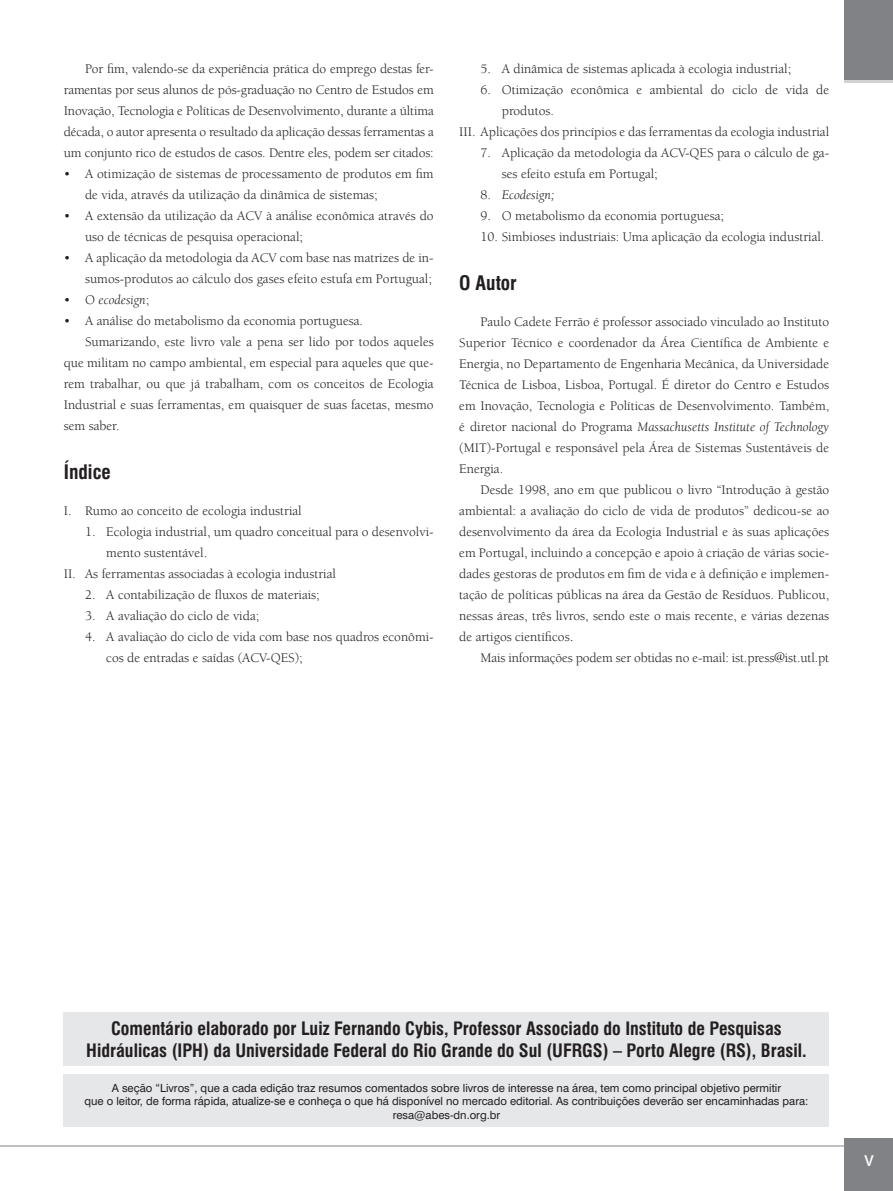
<style>
.page{position:relative;width:893px;height:1191px;background:#fff}
.page>*{position:absolute;margin:0;border:0;box-sizing:border-box;transform-origin:0 0}
._04_0_sub1{font:700 condensed 19.5px "Swiss 721 BT";color:#231f20}
._04_0_sub1-2{font:700 condensed 18px/21.6px "Swiss 721 BT";color:#231f20;text-align:center}
.t1{font:500 15px "Swiss 721 BT";color:#fff}
._05_0_texto_txt{font:13.5px/21px "Berkeley Std";color:#231f20;text-align:justify}
._05_2_bullet2{font:13.5px/21px "Berkeley Std";color:#231f20}
._05_1_bullet1{font:13.5px/21px "Berkeley Std";color:#231f20}
._05_1_bullet1-2{font:italic 13.5px "Berkeley Std";color:#231f20}
._05_2_bullet2-2{font:italic 13.5px "Berkeley Std";color:#231f20}
._07_2_tabela_-_txt{font:11.25px "Swiss 721 BT";color:#231f20}
.s1{font-style:normal}
.s2{font-style:italic}
.s3{font-size:15px}
</style>
<div class="page">
<div style="left:845px;top:0;width:48px;height:82px;background:#d1d2d4"></div>
<div style="left:845px;top:0;width:48px;height:80px;background:#808285"></div>
<hr style="left:0;top:1145px;width:874px;height:1px;background:#808285">
<div style="left:845px;top:1138px;width:48px;height:53px;background:#808285"></div>
<div style="left:64px;top:1012px;width:765px;height:53px;background:#e6e7e9"></div>
<div style="left:64px;top:1074px;width:765px;height:53px;background:#e6e7e9"></div>
<p class="_05_0_texto_txt" style="left:64px;top:59px;width:371px;text-indent:21px">Por fim, valendo-se da experiência prática do emprego destas fer&shy;ramentas por seus alunos de pós-graduação no Centro de Estudos em Inovação, Tecnologia e Políticas de Desenvolvimento, durante a última década, o autor apresenta o resultado da aplicação dessas ferramentas a um conjunto rico de estudos de casos. Dentre eles, podem ser citados:</p>
<p class="_05_1_bullet1" style="left:85px;top:164px;width:350px;text-indent:-21px">• A otimização de sistemas de processamento de produtos em fim de vida, através da utilização da dinâmica de sistemas;</p>
<p class="_05_1_bullet1" style="left:85px;top:206px;width:350px;text-indent:-21px">• A extensão da utilização da ACV à análise econômica através do uso de técnicas de pesquisa operacional;</p>
<p class="_05_1_bullet1" style="left:64px;top:248px;width:371px;text-align:right">• A aplicação da metodologia da ACV com base nas matrizes de in&shy;sumos-produtos ao cálculo dos gases efeito estufa em Portugual;</p>
<p class="_05_1_bullet1-2" style="left:64px;top:293px;width:87px"><span class="s1">• O</span> ecodesign<span class="s1">;</span></p>
<p class="_05_1_bullet1" style="left:64px;top:311px;width:301px">• A análise do metabolismo da economia portuguesa.</p>
<p class="_05_0_texto_txt" style="left:64px;top:332px;width:371px;text-indent:21px">Sumarizando, este livro vale a pena ser lido por todos aqueles que militam no campo ambiental, em especial para aqueles que que&shy;rem trabalhar, ou que já trabalham, com os conceitos de Ecologia Industrial e suas ferramentas, em quaisquer de suas facetas, mesmo sem saber.</p>
<p class="_04_0_sub1" style="left:64px;top:460px;width:49px">Índice</p>
<p class="_05_1_bullet1" style="left:64px;top:500px;width:239px">I. Rumo ao conceito de ecologia industrial</p>
<p class="_05_2_bullet2" style="left:106px;top:521px;width:329px;text-indent:-21px">1. Ecologia industrial, um quadro conceitual para o desenvolvi&shy;mento sustentável.</p>
<p class="_05_1_bullet1" style="left:64px;top:563px;width:274px">II. As ferramentas associadas à ecologia industrial</p>
<p class="_05_2_bullet2" style="left:85px;top:584px;width:236px">2. A contabilização de fluxos de materiais;</p>
<p class="_05_2_bullet2" style="left:85px;top:605px;width:176px">3. A avaliação do ciclo de vida;</p>
<p class="_05_2_bullet2" style="left:106px;top:626px;width:329px;text-indent:-21px">4. A avaliaçào do ciclo de vida com base nos quadros econômi&shy;cos de entradas e saídas (ACV-QES);</p>
<p class="_05_2_bullet2" style="left:480px;top:59px;width:312px">5. A dinâmica de sistemas aplicada à ecologia industrial;</p>
<p class="_05_2_bullet2" style="left:502px;top:80px;width:329px;text-indent:-21px">6. Otimização econômica e ambiental do ciclo de vida de produtos.</p>
<p class="_05_1_bullet1" style="left:459px;top:122px;width:371px">III. Aplicações dos princípios e das ferramentas da ecologia industrial</p>
<p class="_05_2_bullet2" style="left:502px;top:143px;width:329px;text-indent:-21px">7. Aplicação da metodologia da ACV-QES para o cálculo de ga&shy;ses efeito estufa em Portugal;</p>
<p class="_05_2_bullet2-2" style="left:480px;top:188px;width:75px"><span class="s1">8.</span> Ecodesign;</p>
<p class="_05_2_bullet2" style="left:480px;top:206px;width:245px">9. O metabolismo da economia portuguesa;</p>
<p class="_05_2_bullet2" style="left:480px;top:227px;width:345px">10. Simbioses industriais: Uma aplicação da ecologia industrial.</p>
<p class="_04_0_sub1" style="left:459px;top:271px;width:59px">O Autor</p>
<p class="_05_0_texto_txt" style="left:459px;top:311px;width:371px;text-indent:21px">Paulo Cadete Ferrão é professor associado vinculado ao Instituto Superior Técnico e coordenador da Área Científica de Ambiente e Energia, no Departamento de Engenharia Mecânica, da Universidade Técnica de Lisboa, Lisboa, Portugal. É diretor do Centro e Estudos em Inovação, Tecnologia e Políticas de Desenvolvimento. Também, é diretor nacional do Programa <span class="s2">Massachusetts Institute of Technology </span>(MIT)-Portugal e responsável pela Área de Sistemas Sustentáveis de Energia.</p>
<p class="_05_0_texto_txt" style="left:459px;top:479px;width:371px;text-indent:21px">Desde 1998, ano em que publicou o livro “Introdução à gestão ambiental: a avaliação do ciclo de vida de produtos” dedicou-se ao desenvolvimento da área da Ecologia Industrial e às suas aplicações em Portugal, incluindo a concepção e apoio à criação de várias socie&shy;dades gestoras de produtos em fim de vida e à definição e implemen&shy;tação de políticas públicas na área da Gestão de Resíduos. Publicou, nessas áreas, três livros, sendo este o mais recente, e várias dezenas de artigos científicos<span class="s3">.</span></p>
<p class="_05_0_texto_txt" style="left:480px;top:647px;width:350px">Mais informações podem ser obtidas no e-mail: ist.press@ist.utl.pt</p>
<p class="_04_0_sub1-2" style="left:86px;top:1018px;width:722px">Comentário elaborado por Luiz Fernando Cybis, Professor Associado do Instituto de Pesquisas<br>Hidráulicas (IPH) da Universidade Federal do Rio Grande do Sul (UFRGS) – Porto Alegre (RS), Brasil.</p>
<p class="_07_2_tabela_-_txt" style="left:112px;top:1080px;width:671px">A seção “Livros”, que a cada edição traz resumos comentados sobre livros de interesse na área, tem como principal objetivo permitir</p>
<p class="_07_2_tabela_-_txt" style="left:84px;top:1094px;width:726px">que o leitor, de forma rápida, atualize-se e conheça o que há disponível no mercado editorial. As contribuições deverão ser encaminhadas para:</p>
<p class="_07_2_tabela_-_txt" style="left:393px;top:1107px;width:109px">resa@abes-dn.org.br</p>
<p class="t1" style="left:864px;top:1151px;width:11px">V</p>
</div>
